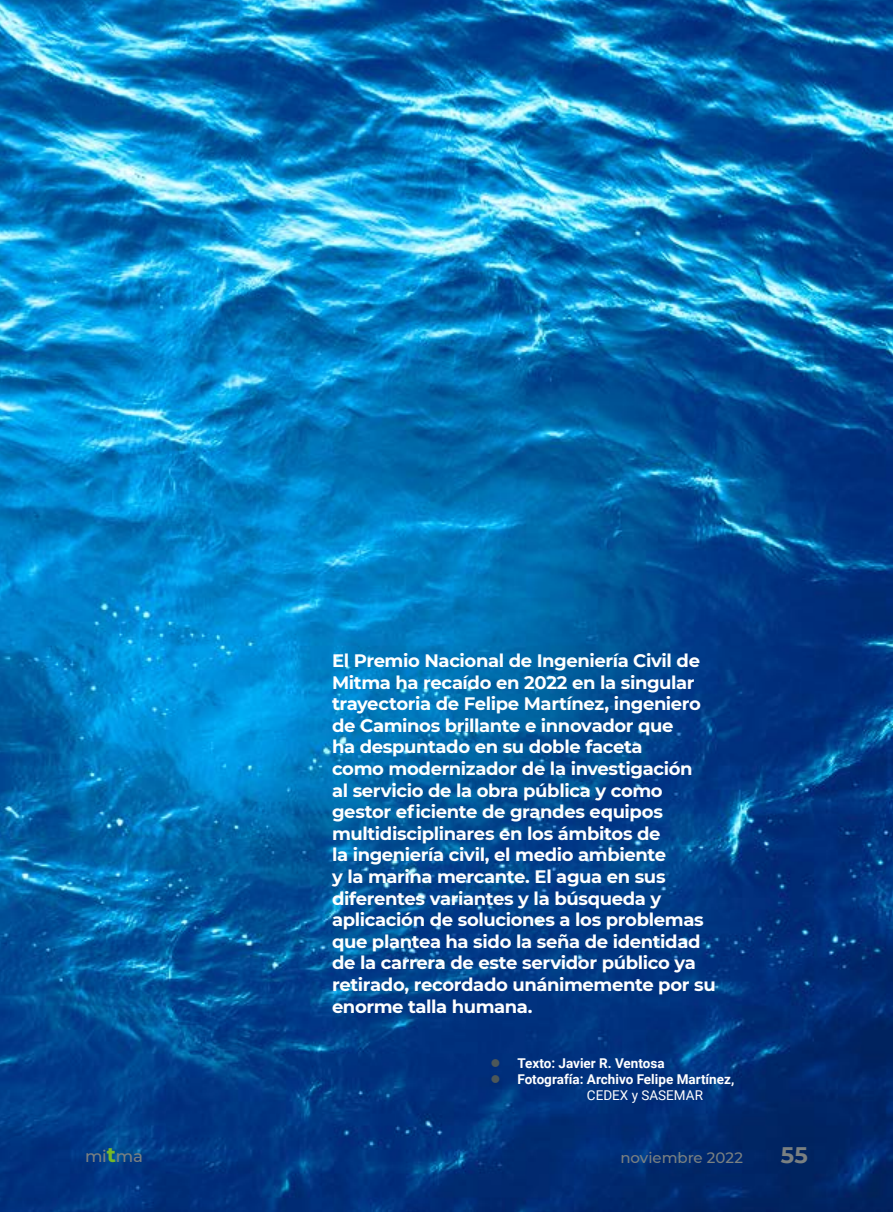
<style>
.page{position:relative;width:893px;height:1212px;background:#fff}
.page>*{position:absolute;margin:0;border:0;box-sizing:border-box;transform-origin:0 0}
.t1{font:700 22.5px "Montserrat";color:#7a8081}
.t2{font:700 18px/21.6px "Montserrat";letter-spacing:-.02em;color:#fff}
.t3{font:500 16.5px "Montserrat";color:#7a8081}
.t4{font:500 15px "Montserrat";color:#7a8081}
.t5{font:700 13.5px/16.2px "Roboto";color:#fff}
.s1{color:#4d5758}
.s2{font-weight:400}
.s3{font-weight:700;font-size:21px;color:#76b828}
</style>
<div class="page">
<img style="left:0;top:0;width:893px;height:1212px">
<p class="t2" style="left:332px;top:649px;width:385px">El Premio Nacional de Ingeniería Civil de Mitma ha recaído en 2022 en la singular trayectoria de Felipe Martínez, ingeniero de Caminos brillante e innovador que<br>ha despuntado en su doble faceta<br>como modernizador de la investigación<br>al servicio de la obra pública y como gestor eficiente de grandes equipos multidisciplinares en los ámbitos de<br>la ingeniería civil, el medio ambiente<br>y la marina mercante. El agua en sus diferentes variantes y la búsqueda y aplicación de soluciones a los problemas que plantea ha sido la seña de identidad de la carrera de este servidor público ya retirado, recordado unánimemente por su enorme talla humana.</p>
<p class="t5" style="left:490px;top:1054px;width:176px"><span class="s1">●</span> Texto: Javier R. Ventosa</p>
<p class="t5" style="left:587px;top:1071px;width:149px;text-indent:-96px"><span class="s1">●</span> Fotografía: Archivo Felipe Martínez,<br><span class="s2">CEDEX y SASEMAR</span></p>
<p class="t3" style="left:85px;top:1144px;width:59px">mi<span class="s3">t</span>ma</p>
<p class="t4" style="left:620px;top:1147px;width:124px">noviembre 2022</p>
<p class="t1" style="left:781px;top:1139px;width:28px">55</p>
</div>
